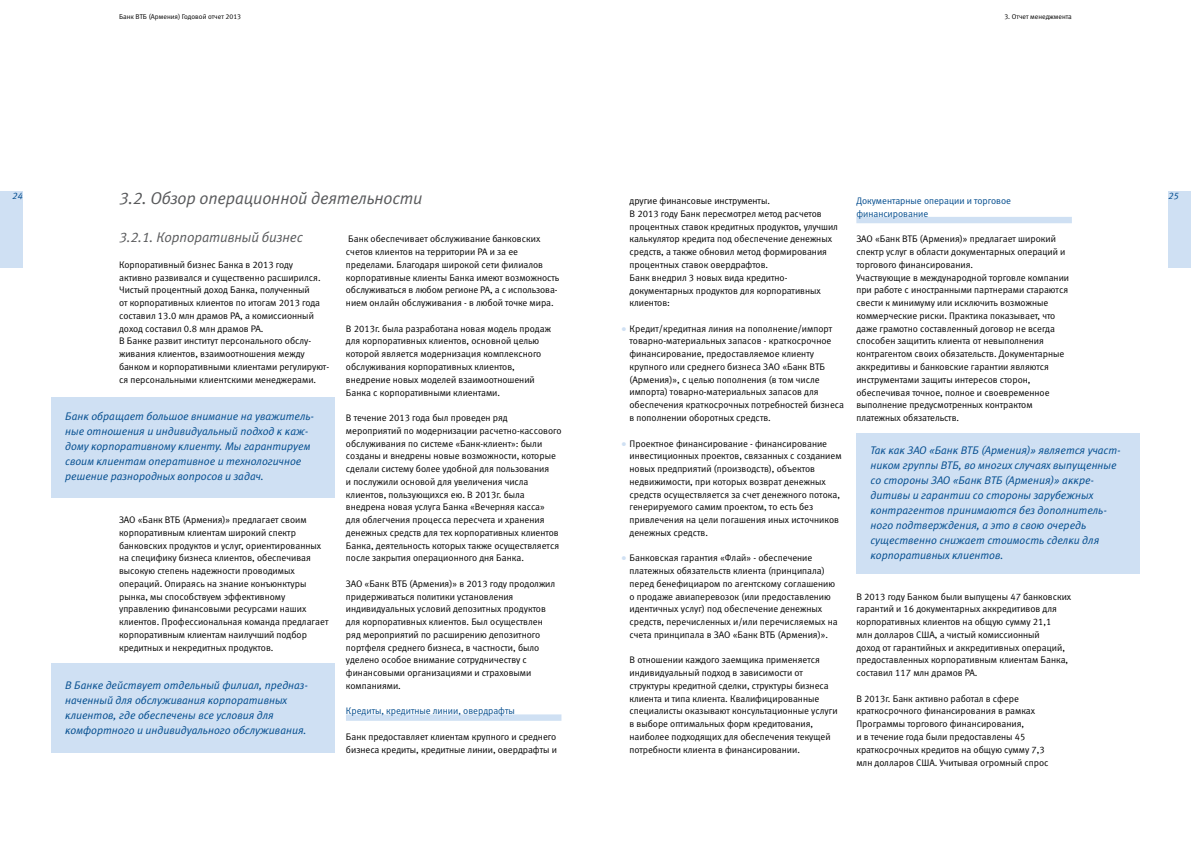
<style>
.page{position:relative;width:1191px;height:842px;background:#fff}
.page>*{position:absolute;margin:0;border:0;box-sizing:border-box;transform-origin:0 0}
.t1{font:italic 17px "Meta Normal Cyr LF";letter-spacing:-.01em;color:#58595b}
.t2{font:italic 14px "Meta Normal Cyr LF";letter-spacing:-.01em;color:#58595b}
.t3{font:italic 11px/15px "Meta Normal LFC";color:#004b8d}
.t4{font:9.5px/12.8px "Meta Normal LFC";color:#000}
.t5{font:9.5px/12.8px "Meta Normal Cyr LF";color:#000}
.t6{font:9.5px/12.8px "Meta Normal LFC";color:#004b8d}
.t7{font:italic 9.5px "Meta Normal Cyr LF";color:#004b8d}
.t8{font:7px "Meta Normal LFC";color:#000}
.s1{font-size:11px;color:#cfe0f3}
</style>
<div class="page">
<div style="left:1168px;top:191px;width:23px;height:77px;background:#cfe0f3"></div>
<div style="left:0;top:191px;width:23px;height:77px;background:#cfe0f3"></div>
<div style="left:346px;top:714px;width:215px;height:7px;background:#cfe0f3"></div>
<div style="left:856px;top:217px;width:215px;height:6px;background:#cfe0f3"></div>
<div style="left:51px;top:397px;width:283px;height:100px;background:#cfe0f3"></div>
<div style="left:51px;top:663px;width:283px;height:90px;background:#cfe0f3"></div>
<div style="left:856px;top:434px;width:284px;height:140px;background:#cfe0f3"></div>
<p class="t8" style="left:119px;top:13px;width:124px">Банк ВТБ (Армения) Годовой отчет 2013</p>
<p class="t8" style="left:1004px;top:13px;width:69px">3. Отчет менеджмента</p>
<h1 class="t1" style="left:119px;top:189px;width:305px">3.2. Обзор операционной деятельности</h1>
<h2 class="t2" style="left:119px;top:230px;width:185px">3.2.1. Корпоративный бизнес</h2>
<p class="t4" style="left:119px;top:258px;width:212px">Корпоративный бизнес Банка в 2013 году<br>активно развивался и существенно расширился.<br>Чистый процентный доход Банка, полученный<br>от корпоративных клиентов по итогам 2013 года составил 13.0 млн драмов РА, а комиссионный доход составил 0.8 млн драмов РА.<br>В Банке развит институт персонального обслу&shy;живания клиентов, взаимоотношения между банком и корпоративными клиентами регулируют&shy;ся персональными клиентскими менеджерами.</p>
<p class="t7" style="left:12px;top:190px;width:12px">24</p>
<p class="t7" style="left:1168px;top:190px;width:12px">25</p>
<p class="t4" style="left:629px;top:194px;width:210px">другие финансовые инструменты.<br>В 2013 году Банк пересмотрел метод расчетов процентных ставок кредитных продуктов, улучшил калькулятор кредита под обеспечение денежных средств, а также обновил метод формирования процентных ставок овердрафтов.<br>Банк внедрил 3 новых вида кредитно&shy;документарных продуктов для корпоративных клиентов:</p>
<p class="t5" style="left:629px;top:322px;width:216px;text-indent:-9px"><span class="s1">•</span> Кредит/кредитная линия на пополнение/импорт товарно-материальных запасов - краткосрочное финансирование, предоставляемое клиенту крупного или среднего бизнеса ЗАО «Банк ВТБ (Армения)», с целью пополнения (в том числе импорта) товарно-материальных запасов для обеспечения краткосрочных потребностей бизнеса в пополнении оборотных средств.</p>
<p class="t5" style="left:629px;top:437px;width:214px;text-indent:-9px"><span class="s1">•</span> Проектное финансирование - финансирование инвестиционных проектов, связанных с созданием новых предприятий (производств), объектов недвижимости, при которых возврат денежных средств осуществляется за счет денежного потока, генерируемого самим проектом, то есть без привлечения на цели погашения иных источников денежных средств.</p>
<p class="t5" style="left:629px;top:552px;width:210px;text-indent:-9px"><span class="s1">•</span> Банковская гарантия «Флай» - обеспечение платежных обязательств клиента (принципала) перед бенефициаром по агентскому соглашению о продаже авиаперевозок (или предоставлению идентичных услуг) под обеспечение денежных средств, перечисленных и/или перечисляемых на счета принципала в ЗАО «Банк ВТБ (Армения)».</p>
<p class="t4" style="left:629px;top:654px;width:209px">В отношении каждого заемщика применяется индивидуальный подход в зависимости от структуры кредитной сделки, структуры бизнеса клиента и типа клиента. Квалифицированные специалисты оказывают консультационные услуги в выборе оптимальных форм кредитования, наиболее подходящих для обеспечения текущей потребности клиента в финансировании.</p>
<p class="t6" style="left:856px;top:194px;width:156px">Документарные операции и торговое финансирование</p>
<p class="t4" style="left:856px;top:233px;width:214px">ЗАО «Банк ВТБ (Армения)» предлагает широкий спектр услуг в области документарных операций и торгового финансирования.<br>Участвующие в международной торговле компании при работе с иностранными партнерами стараются свести к минимуму или исключить возможные коммерческие риски. Практика показывает, что даже грамотно составленный договор не всегда способен защитить клиента от невыполнения контрагентом своих обязательств. Документарные аккредитивы и банковские гарантии являются инструментами защиты интересов сторон, обеспечивая точное, полное и своевременное выполнение предусмотренных контрактом платежных обязательств.</p>
<p class="t4" style="left:346px;top:233px;width:215px">Банк обеспечивает обслуживание банковских счетов клиентов на территории РА и за ее пределами. Благодаря широкой сети филиалов корпоративные клиенты Банка имеют возможность обслуживаться в любом регионе РА, а с использова&shy;нием онлайн обслуживания - в любой точке мира.</p>
<p class="t4" style="left:346px;top:322px;width:206px">В 2013г. была разработана новая модель продаж для корпоративных клиентов, основной целью которой является модернизация комплексного обслуживания корпоративных клиентов, внедрение новых моделей взаимоотношений Банка с корпоративными клиентами.</p>
<p class="t4" style="left:346px;top:411px;width:217px">В течение 2013 года был проведен ряд мероприятий по модернизации расчетно-кассового обслуживания по системе «Банк-клиент»: были созданы и внедрены новые возможности, которые сделали систему более удобной для пользования<br>и послужили основой для увеличения числа клиентов, пользующихся ею. В 2013г. была внедрена новая услуга Банка «Вечерняя касса» для облегчения процесса пересчета и хранения денежных средств для тех корпоративных клиентов Банка, деятельность которых также осуществляется после закрытия операционного дня Банка.</p>
<p class="t4" style="left:346px;top:577px;width:211px">ЗАО «Банк ВТБ (Армения)» в 2013 году продолжил придерживаться политики установления индивидуальных условий депозитных продуктов для корпоративных клиентов. Был осуществлен ряд мероприятий по расширению депозитного портфеля среднего бизнеса, в частности, было уделено особое внимание сотрудничеству с финансовыми организациями и страховыми компаниями.</p>
<p class="t6" style="left:346px;top:705px;width:170px">Кредиты, кредитные линии, овердрафты</p>
<p class="t4" style="left:346px;top:730px;width:212px">Банк предоставляет клиентам крупного и среднего бизнеса кредиты, кредитные линии, овердрафты и</p>
<p class="t3" style="left:65px;top:409px;width:250px">Банк обращает большое внимание на уважитель&shy;ные отношения и индивидуальный подход к каж&shy;дому корпоративному клиенту. Мы гарантируем своим клиентам оперативное и технологичное решение разнородных вопросов и задач.</p>
<p class="t3" style="left:870px;top:443px;width:252px">Так как ЗАО «Банк ВТБ (Армения)» является участ&shy;ником группы ВТБ, во многих случаях выпущенные со стороны ЗАО «Банк ВТБ (Армения)» аккре&shy;дитивы и гарантии со стороны зарубежных контрагентов принимаются без дополнитель&shy;ного подтверждения, а это в свою очередь существенно снижает стоимость сделки для корпоративных клиентов.</p>
<p class="t4" style="left:119px;top:513px;width:211px">ЗАО «Банк ВТБ (Армения)» предлагает своим корпоративным клиентам широкий спектр банковских продуктов и услуг, ориентированных на специфику бизнеса клиентов, обеспечивая высокую степень надежности проводимых операций. Опираясь на знание конъюнктуры рынка, мы способствуем эффективному управлению финансовыми ресурсами наших клиентов. Профессиональная команда предлагает корпоративным клиентам наилучший подбор кредитных и некредитных продуктов.</p>
<p class="t4" style="left:856px;top:590px;width:216px">В 2013 году Банком были выпущены 47 банковских гарантий и 16 документарных аккредитивов для корпоративных клиентов на общую сумму 21,1<br>млн долларов США, a чистый комиссионный<br>доход от гарантийных и аккредитивных операций, предоставленных корпоративным клиентам Банка, составил 117 млн драмов РА.</p>
<p class="t4" style="left:856px;top:692px;width:194px">В 2013г. Банк активно работал в сфере краткосрочного финансирования в рамках Программы торгового финансирования,<br>и в течение года были предоставлены 45 краткосрочных кредитов на общую сумму 7,3 млн долларов США. Учитывая огромный спрос</p>
<p class="t3" style="left:65px;top:677px;width:244px">В Банке действует отдельный филиал, предназ&shy;наченный для обслуживания корпоративных клиентов, где обеспечены все условия для комфортного и индивидуального обслуживания.</p>
</div>
